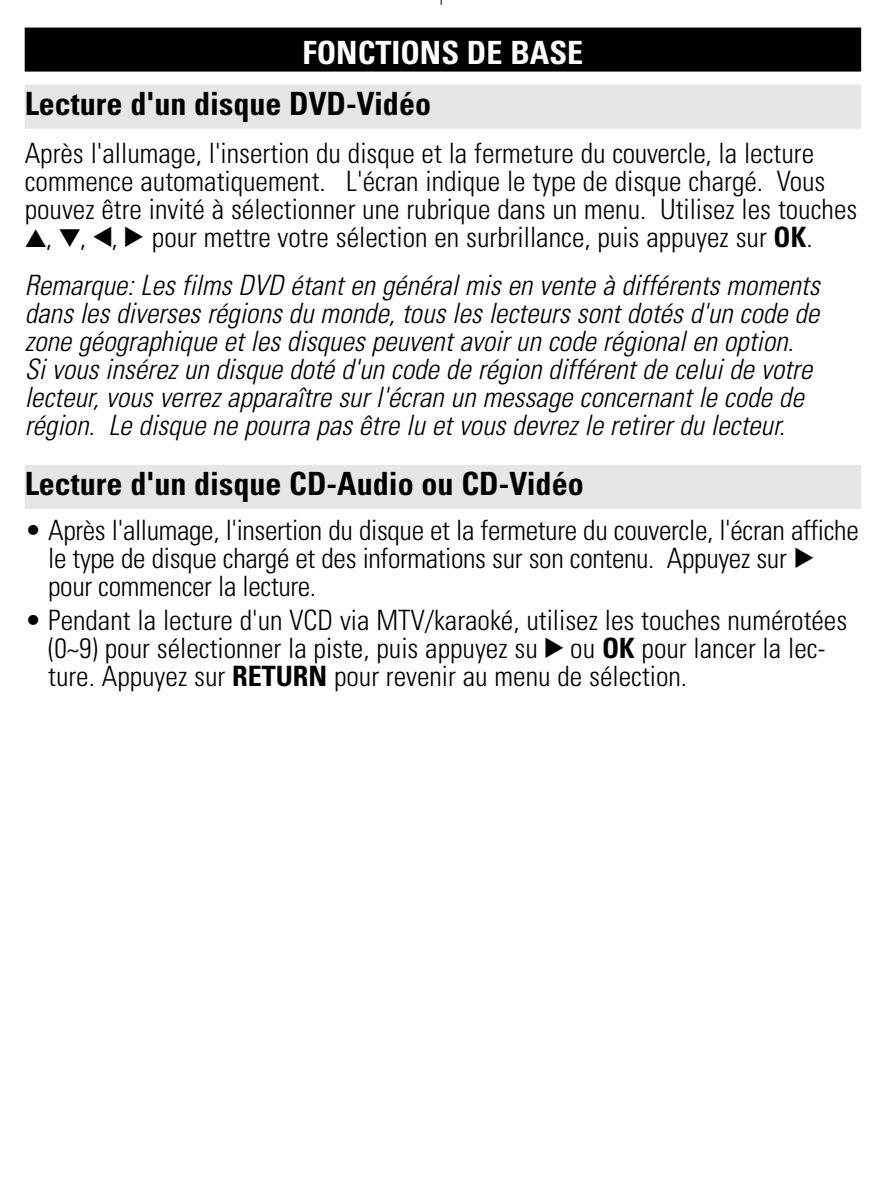
<style>
.page{position:relative;width:883px;height:1192px;background:#fff}
.page>*{position:absolute;margin:0;border:0;box-sizing:border-box;transform-origin:0 0}
.t1{font:700 condensed 32px "Univers";color:#000}
.t2{font:700 condensed 32px "Univers";color:#fff}
.t3{font:300 condensed 28px/28px "Univers";color:#000}
.t4{font:italic 300 condensed 28px/28px "Univers";color:#000}
.s1{font-family:"Audio Four 4";font-weight:400;font-stretch:normal}
.s2{font-weight:700}
</style>
<div class="page">
<svg style="left:24px;top:0;width:838px;height:509px"></svg>
<p class="t2" style="left:302px;top:40px;width:282px">FONCTIONS DE BASE</p>
<p class="t1" style="left:25px;top:92px;width:407px">Lecture d'un disque DVD-Vidéo</p>
<p class="t3" style="left:25px;top:142px;width:833px">Après l'allumage, l'insertion du disque et la fermeture du couvercle, la lecture commence automatiquement. L'écran indique le type de disque chargé. Vous pouvez être invité à sélectionner une rubrique dans un menu. Utilisez les touches <span class="s1">3</span>, <span class="s1">4</span>, <span class="s1">1</span>, <span class="s1">2</span> pour mettre votre sélection en surbrillance, puis appuyez sur <span class="s2">OK</span>.</p>
<p class="t4" style="left:25px;top:274px;width:796px">Remarque: Les films DVD étant en général mis en vente à différents moments dans les diverses régions du monde, tous les lecteurs sont dotés d'un code de zone géographique et les disques peuvent avoir un code régional en option.<br>Si vous insérez un disque doté d'un code de région différent de celui de votre lecteur, vous verrez apparaître sur l'écran un message concernant le code de région. Le disque ne pourra pas être lu et vous devrez le retirer du lecteur.</p>
<p class="t1" style="left:25px;top:472px;width:560px">Lecture d'un disque CD-Audio ou CD-Vidéo</p>
<p class="t3" style="left:48px;top:519px;width:811px;text-indent:-24px">• Après l'allumage, l'insertion du disque et la fermeture du couvercle, l'écran affiche le type de disque chargé et des informations sur son contenu. Appuyez sur <span class="s1">2 </span>pour commencer la lecture.</p>
<p class="t3" style="left:48px;top:608px;width:800px;text-indent:-24px">• Pendant la lecture d'un VCD via MTV/karaoké, utilisez les touches numérotées (0~9) pour sélectionner la piste, puis appuyez su <span class="s1">2</span> ou <span class="s2">OK</span> pour lancer la lec&shy;ture. Appuyez sur <span class="s2">RETURN</span> pour revenir au menu de sélection.</p>
</div>
